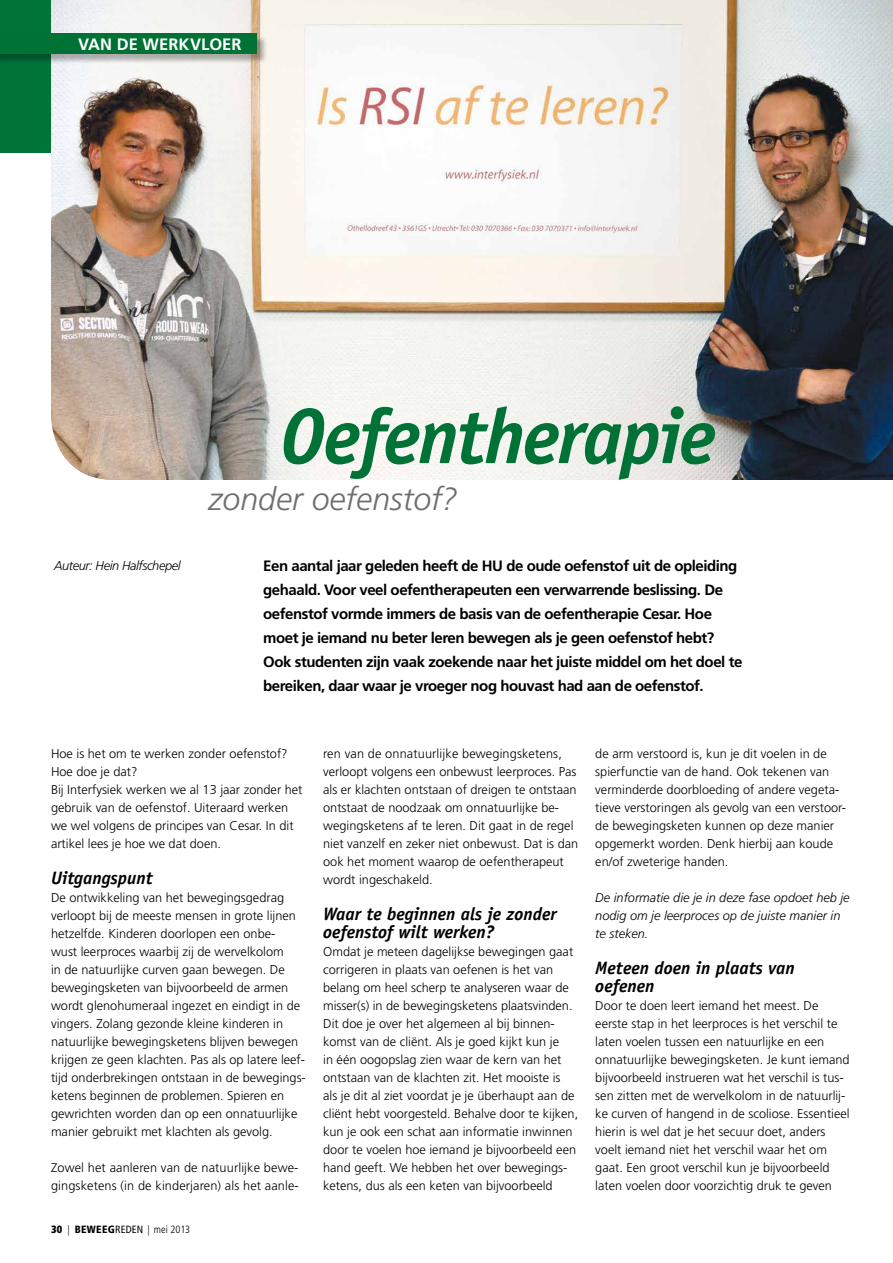
<style>
.page{position:relative;width:893px;height:1263px;background:#fff}
.page>*{position:absolute;margin:0;border:0;box-sizing:border-box;transform-origin:0 0}
.t1{font:italic 700 78.45px "Officina Sans";letter-spacing:-.03em;color:#007236}
.t2{font:italic 300 32.1px "Frutiger LT Std";color:#6d6e71}
.t3{font:italic 700 18px/18px "Officina Sans";color:#000}
.t4{font:700 16.5px "Frutiger LT Std";letter-spacing:.005em;color:#fff}
.t5{font:700 15px/24px "Frutiger LT Std";letter-spacing:-.03em;color:#000}
.t6{font:300 12.75px/18px "Frutiger LT Std";color:#000}
.t7{font:italic 300 12.75px/18px "Frutiger LT Std";color:#000}
.t8{font:italic 300 12.75px "Frutiger LT Std";letter-spacing:-.03em;color:#000}
.t9{font:300 condensed 10.5px "Frutiger LT Std";letter-spacing:.01em;color:#000}
.s1{font-weight:900}
.s2{font-weight:400}
</style>
<div class="page">
<div style="left:0;top:0;width:893px;height:153px;background:#007438"></div>
<img style="left:51px;top:0;width:842px;height:480px">
<div style="left:0;top:35px;width:268px;height:30px;background:#000;opacity:.3"></div>
<div style="left:0;top:33px;width:256px;height:21px;background:#007236"></div>
<p class="t4" style="left:78px;top:34px;width:165px">VAN DE WERKVLO ER</p>
<p class="t8" style="left:54px;top:558px;width:128px">Auteur: Hein Halfschepel</p>
<h1 class="t1" style="left:280px;top:389px;width:437px">Oefentherapie</h1>
<h2 class="t2" style="left:208px;top:480px;width:251px">zonder oefenstof?</h2>
<p class="t5" style="left:263px;top:554px;width:481px">Een aantal jaar geleden heeft de HU de oude oefenstof uit de opleiding gehaald. Voor veel oefentherapeuten een verwarrende beslissing. De oefenstof vormde immers de basis van de oefentherapie Cesar. Hoe moet je iemand nu beter leren bewegen als je geen oefenstof hebt?<br>Ook studenten zijn vaak zoekende naar het juiste middel om het doel te bereiken, daar waar je vroeger nog houvast had aan de oefenstof.</p>
<p class="t6" style="left:51px;top:744px;width:253px">Hoe is het om te werken zonder oefenstof?<br>Hoe doe je dat?<br>Bij Interfysiek werken we al 13 jaar zonder het gebruik van de oefenstof. Uiteraard werken we wel volgens de principes van Cesar. In dit artikel lees je hoe we dat doen.</p>
<h3 class="t3" style="left:51px;top:869px;width:103px">Uitgangspunt</h3>
<p class="t6" style="left:51px;top:888px;width:256px">De ontwikkeling van het bewegingsgedrag verloopt bij de meeste mensen in grote lijnen hetzelfde. Kinderen doorlopen een onbe-<br>wust leerproces waarbij zij de wervelkolom<br>in de natuurlijke curven gaan bewegen. De bewegingsketen van bijvoorbeeld de armen wordt glenohumeraal ingezet en eindigt in de vingers. Zolang gezonde kleine kinderen in natuurlijke bewegingsketens blijven bewegen krijgen ze geen klachten. Pas als op latere leef&shy;tijd onderbrekingen ontstaan in de bewegings&shy;ketens beginnen de problemen. Spieren en gewrichten worden dan op een onnatuurlijke manier gebruikt met klachten als gevolg.</p>
<p class="t6" style="left:51px;top:1159px;width:249px">Zowel het aanleren van de natuurlijke bewe&shy;gingsketens (in de kinderjaren) als het aanle-</p>
<p class="t9" style="left:51px;top:1223px;width:141px"><span class="s1">30</span> | <span class="s1">BEWEEG</span><span class="s2">REDEN</span> | mei 2013</p>
<p class="t6" style="left:323px;top:745px;width:257px">ren van de onnatuurlijke bewegingsketens, verloopt volgens een onbewust leerproces. Pas als er klachten ontstaan of dreigen te ontstaan ontstaat de noodzaak om onnatuurlijke be&shy;wegingsketens af te leren. Dit gaat in de regel niet vanzelf en zeker niet onbewust. Dat is dan ook het moment waarop de oefentherapeut wordt ingeschakeld.</p>
<h3 class="t3" style="left:323px;top:905px;width:235px">Waar te beginnen als je zonder oefenstof wilt werken?</h3>
<p class="t6" style="left:323px;top:942px;width:257px">Omdat je meteen dagelijkse bewegingen gaat corrigeren in plaats van oefenen is het van belang om heel scherp te analyseren waar de misser(s) in de bewegingsketens plaatsvinden.<br>Dit doe je over het algemeen al bij binnen&shy;komst van de cliënt. Als je goed kijkt kun je<br>in één oogopslag zien waar de kern van het ontstaan van de klachten zit. Het mooiste is<br>als je dit al ziet voordat je je überhaupt aan de cliënt hebt voorgesteld. Behalve door te kijken, kun je ook een schat aan informatie inwinnen door te voelen hoe iemand je bijvoorbeeld een hand geeft. We hebben het over bewegings&shy;ketens, dus als een keten van bijvoorbeeld</p>
<p class="t6" style="left:595px;top:745px;width:252px">de arm verstoord is, kun je dit voelen in de spierfunctie van de hand. Ook tekenen van verminderde doorbloeding of andere vegeta&shy;tieve verstoringen als gevolg van een verstoor&shy;de bewegingsketen kunnen op deze manier opgemerkt worden. Denk hierbij aan koude en/of zweterige handen.</p>
<p class="t7" style="left:595px;top:889px;width:256px">De informatie die je in deze fase opdoet heb je nodig om je leerproces op de juiste manier in te steken.</p>
<h3 class="t3" style="left:595px;top:959px;width:201px">Meteen doen in plaats van oefenen</h3>
<p class="t6" style="left:595px;top:996px;width:256px">Door te doen leert iemand het meest. De eerste stap in het leerproces is het verschil te laten voelen tussen een natuurlijke en een onnatuurlijke bewegingsketen. Je kunt iemand bijvoorbeeld instrueren wat het verschil is tus&shy;sen zitten met de wervelkolom in de natuurlij&shy;ke curven of hangend in de scoliose. Essentieel hierin is wel dat je het secuur doet, anders voelt iemand niet het verschil waar het om gaat. Een groot verschil kun je bijvoorbeeld laten voelen door voorzichtig druk te geven</p>
</div>
